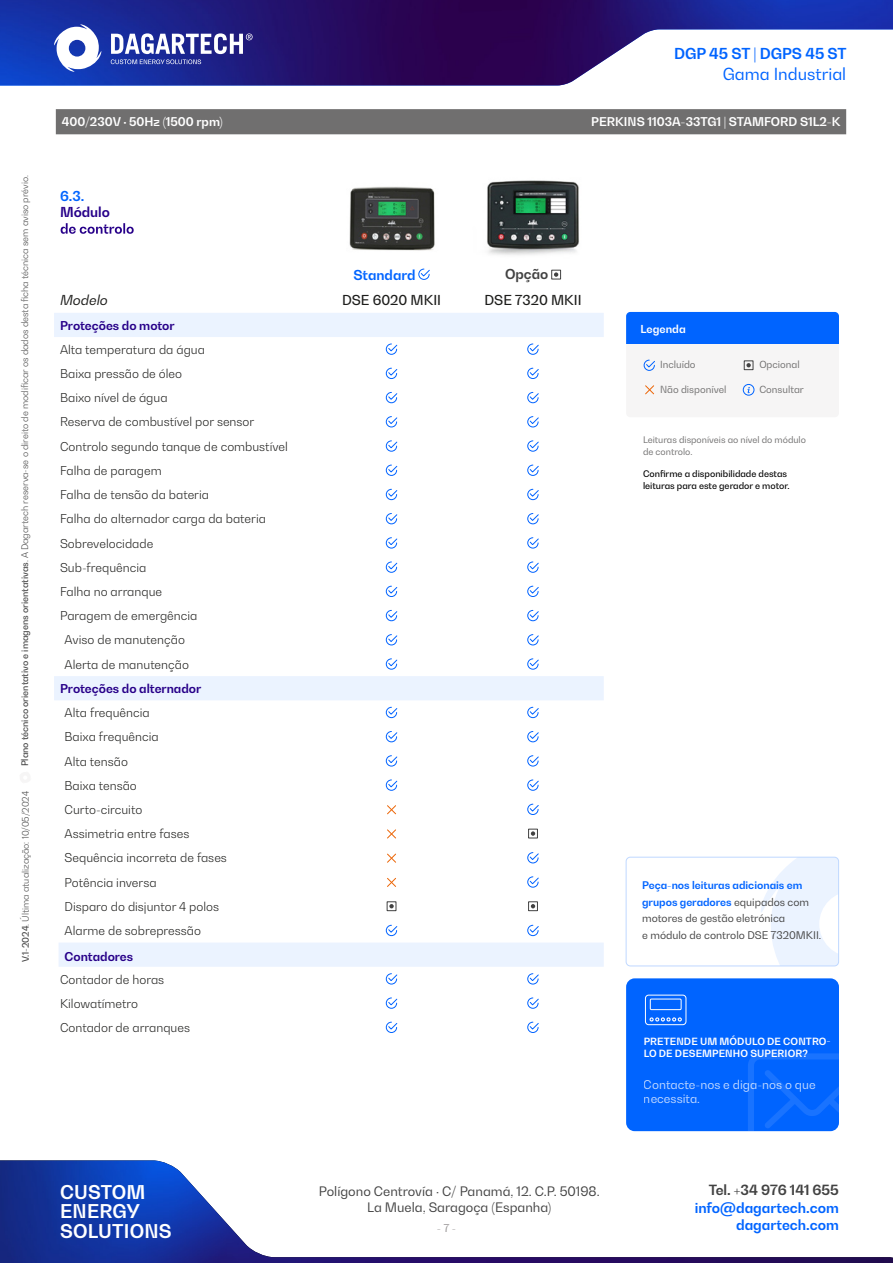
<style>
.page{position:relative;width:893px;height:1263px;background:#fff}
.page>*{position:absolute;margin:0;border:0;box-sizing:border-box;transform-origin:0 0}
.t1{font:700 18.75px/19.4px "Bw Gradual";letter-spacing:.01em;color:#fff}
.t2{font:16.5px "Bw Gradual";color:#0064ff}
.t3{font:700 15px "Bw Gradual";color:#0064ff}
.t4{font:700 13.95px "Bw Gradual";color:#0064ff}
.t5{font:700 13.95px "Bw Gradual";color:#424242}
.t6{font:500 13.65px "Bw Gradual";color:#1d1d1b}
.t7{font:700 13.65px "Bw Gradual";color:#0064ff}
.t8{font:italic 13.65px "Bw Gradual";color:#1d1d1b}
.t9{font:700 13.65px "Bw Gradual";color:#270089}
.t10{font:700 13.65px "Bw Gradual";color:#424242}
.t11{font:12.9px/16.2px "Bw Gradual";color:#424242;text-align:center}
.t12{font:300 12.15px/24.2px "Bw Gradual";color:#1d1d1b}
.t13{font:700 12.15px "Bw Gradual";color:#270089}
.t14{font:700 12px "Bw Gradual";color:#fff}
.t15{font:12px/14.4px "Bw Gradual";color:#fff}
.t16{font:700 10.95px "Bw Gradual";color:#fff}
.t17{font:10.5px/16.5px "Bw Gradual";color:#424242}
.t18{font:10.5px "Bw Gradual";color:#949091}
.t19{font:700 9.9px/11.9px "Bw Gradual";letter-spacing:.01em;color:#fff}
.t20{font:9.75px "Bw Gradual";color:#706f6f}
.t21{font:300 9px "Bw Gradual";color:#424242}
.t22{font:500 9px/12.8px "Bw Gradual";color:#000}
.t23{font:9px/12.8px "Bw Gradual";color:#706f6f}
.s1{font-weight:500}
.s2{font-weight:700;color:#0064ff}
</style>
<div class="page">
<img style="left:0;top:1160px;width:893px;height:103px">
<img style="left:0;top:0;width:893px;height:85px">
<svg style="left:111px;top:33px;width:142px;height:31px"></svg>
<svg style="left:54px;top:24px;width:47px;height:48px"></svg>
<svg style="left:761px;top:857px;width:78px;height:109px"></svg>
<div style="left:626px;top:857px;width:213px;height:109px;border:1px solid #bfd8ff;border-radius:4px"></div>
<div style="left:626px;top:978px;width:213px;height:153px;background:#0064ff;border-radius:9px"></div>
<svg style="left:748px;top:1053px;width:91px;height:78px"></svg>
<div style="left:645px;top:995px;width:41px;height:30px;border:1px solid #fff;border-radius:3px"></div>
<div style="left:650px;top:999px;width:31px;height:11px;border:1px solid #fff"></div>
<svg style="left:650px;top:1017px;width:32px;height:4px"></svg>
<div style="left:626px;top:312px;width:213px;height:105px;background:#f6f5f5;border-radius:4px"></div>
<div style="left:626px;top:312px;width:213px;height:32px;background:#0064ff"></div>
<svg style="left:643px;top:359px;width:12px;height:12px"></svg>
<div style="left:743px;top:384px;width:11px;height:11px;border:1px solid #0064ff;border-radius:50%"></div>
<svg style="left:747px;top:387px;width:3px;height:6px"></svg>
<svg style="left:645px;top:385px;width:10px;height:10px"></svg>
<div style="left:744px;top:360px;width:9px;height:10px;border:1px solid #424242"></div>
<svg style="left:746px;top:363px;width:5px;height:4px"></svg>
<div style="left:56px;top:109px;width:790px;height:25px;background:#706f6f"></div>
<svg style="left:54px;top:313px;width:550px;height:654px"></svg>
<img style="left:349px;top:186px;width:86px;height:65px">
<img style="left:487px;top:180px;width:92px;height:75px">
<svg style="left:418px;top:268px;width:12px;height:12px"></svg>
<div style="left:551px;top:270px;width:10px;height:9px;border:1px solid #424242"></div>
<svg style="left:554px;top:272px;width:4px;height:5px"></svg>
<svg style="left:386px;top:343px;width:12px;height:12px"></svg>
<svg style="left:527px;top:343px;width:12px;height:12px"></svg>
<svg style="left:386px;top:367px;width:12px;height:12px"></svg>
<svg style="left:527px;top:367px;width:12px;height:12px"></svg>
<svg style="left:386px;top:392px;width:12px;height:11px"></svg>
<svg style="left:527px;top:392px;width:12px;height:11px"></svg>
<svg style="left:386px;top:416px;width:12px;height:12px"></svg>
<svg style="left:527px;top:416px;width:12px;height:12px"></svg>
<svg style="left:386px;top:440px;width:12px;height:12px"></svg>
<svg style="left:527px;top:440px;width:12px;height:12px"></svg>
<svg style="left:386px;top:464px;width:12px;height:12px"></svg>
<svg style="left:527px;top:464px;width:12px;height:12px"></svg>
<svg style="left:386px;top:488px;width:12px;height:12px"></svg>
<svg style="left:527px;top:488px;width:12px;height:12px"></svg>
<svg style="left:386px;top:513px;width:12px;height:12px"></svg>
<svg style="left:527px;top:513px;width:12px;height:12px"></svg>
<svg style="left:386px;top:537px;width:12px;height:12px"></svg>
<svg style="left:527px;top:537px;width:12px;height:12px"></svg>
<svg style="left:386px;top:561px;width:12px;height:12px"></svg>
<svg style="left:527px;top:561px;width:12px;height:12px"></svg>
<svg style="left:386px;top:585px;width:12px;height:12px"></svg>
<svg style="left:527px;top:585px;width:12px;height:12px"></svg>
<svg style="left:386px;top:610px;width:12px;height:11px"></svg>
<svg style="left:527px;top:610px;width:12px;height:11px"></svg>
<svg style="left:386px;top:634px;width:12px;height:12px"></svg>
<svg style="left:527px;top:634px;width:12px;height:12px"></svg>
<svg style="left:386px;top:658px;width:12px;height:12px"></svg>
<svg style="left:527px;top:658px;width:12px;height:12px"></svg>
<svg style="left:386px;top:706px;width:12px;height:12px"></svg>
<svg style="left:527px;top:706px;width:12px;height:12px"></svg>
<svg style="left:386px;top:731px;width:12px;height:12px"></svg>
<svg style="left:527px;top:731px;width:12px;height:12px"></svg>
<svg style="left:386px;top:755px;width:12px;height:12px"></svg>
<svg style="left:527px;top:755px;width:12px;height:12px"></svg>
<svg style="left:386px;top:779px;width:12px;height:12px"></svg>
<svg style="left:527px;top:779px;width:12px;height:12px"></svg>
<svg style="left:386px;top:804px;width:11px;height:11px"></svg>
<svg style="left:527px;top:803px;width:12px;height:12px"></svg>
<svg style="left:386px;top:829px;width:11px;height:10px"></svg>
<div style="left:528px;top:829px;width:10px;height:9px;border:1px solid #424242"></div>
<svg style="left:531px;top:831px;width:4px;height:5px"></svg>
<svg style="left:386px;top:853px;width:11px;height:10px"></svg>
<svg style="left:527px;top:852px;width:12px;height:12px"></svg>
<svg style="left:386px;top:877px;width:11px;height:10px"></svg>
<svg style="left:527px;top:876px;width:12px;height:12px"></svg>
<div style="left:387px;top:901px;width:9px;height:10px;border:1px solid #424242"></div>
<svg style="left:389px;top:904px;width:5px;height:4px"></svg>
<div style="left:528px;top:901px;width:10px;height:10px;border:1px solid #424242"></div>
<svg style="left:531px;top:904px;width:4px;height:4px"></svg>
<svg style="left:386px;top:924px;width:12px;height:12px"></svg>
<svg style="left:527px;top:924px;width:12px;height:12px"></svg>
<svg style="left:386px;top:973px;width:12px;height:12px"></svg>
<svg style="left:527px;top:973px;width:12px;height:12px"></svg>
<svg style="left:386px;top:997px;width:12px;height:12px"></svg>
<svg style="left:527px;top:997px;width:12px;height:12px"></svg>
<svg style="left:386px;top:1021px;width:12px;height:12px"></svg>
<svg style="left:527px;top:1021px;width:12px;height:12px"></svg>
<svg style="left:61px;top:223px;width:73px;height:11px"></svg>
<p class="t21" style="left:19px;top:766px;width:593px;rotate:-90deg"><span class="s1">Plano técnico orientativo e imagens orientativas</span>. A Dagartech reserva-se o direito de modificar os dados desta ficha técnica sem aviso prévio.</p>
<p class="t21" style="left:20px;top:962px;width:173px;rotate:-90deg"><span class="s1">V.1-2024</span>. Última atualização: 10/05/2024</p>
<p class="t3" style="left:674px;top:44px;width:174px">DGP 45 ST | DGPS 45 ST</p>
<h2 class="t2" style="left:723px;top:63px;width:125px">Gama Industrial</h2>
<p class="t14" style="left:62px;top:114px;width:162px">400/230V · 50Hz (1500 rpm)</p>
<p class="t14" style="left:591px;top:114px;width:251px">PERKINS 1103A-33TG1 | STAMFORD S1L2-K</p>
<p class="t7" style="left:60px;top:187px;width:26px">6.3.</p>
<p class="t9" style="left:60px;top:203px;width:51px">Módulo</p>
<p class="t7" style="left:353px;top:266px;width:64px">Standard</p>
<p class="t10" style="left:505px;top:265px;width:45px">Opção</p>
<p class="t8" style="left:60px;top:291px;width:49px">Modelo</p>
<p class="t6" style="left:342px;top:291px;width:101px">DSE 6020 MKII</p>
<p class="t6" style="left:484px;top:291px;width:99px">DSE 7320 MKII</p>
<p class="t13" style="left:60px;top:317px;width:116px">Proteções do motor</p>
<p class="t12" style="left:60px;top:337px;width:146px">Alta temperatura da água</p>
<p class="t12" style="left:60px;top:361px;width:124px">Baixa pressão de óleo</p>
<p class="t12" style="left:60px;top:385px;width:109px">Baixo nível de água</p>
<p class="t12" style="left:60px;top:410px;width:196px">Reserva de combustível por sensor</p>
<p class="t12" style="left:60px;top:434px;width:229px">Controlo segundo tanque de combustível</p>
<p class="t12" style="left:60px;top:458px;width:103px">Falha de paragem</p>
<p class="t12" style="left:60px;top:482px;width:151px">Falha de tensão da bateria</p>
<p class="t12" style="left:60px;top:507px;width:207px">Falha do alternador carga da bateria</p>
<p class="t12" style="left:60px;top:531px;width:95px">Sobrevelocidade</p>
<p class="t12" style="left:60px;top:555px;width:88px">Sub-frequência</p>
<p class="t12" style="left:60px;top:579px;width:104px">Falha no arranque</p>
<p class="t12" style="left:60px;top:603px;width:139px">Paragem de emergência</p>
<p class="t12" style="left:65px;top:628px;width:122px">Aviso de manutenção</p>
<p class="t12" style="left:65px;top:652px;width:126px">Alerta de manutenção</p>
<p class="t13" style="left:60px;top:680px;width:143px">Proteções do alternador</p>
<p class="t12" style="left:65px;top:700px;width:164px">Alta frequência<br>Baixa frequência<br>Alta tensão<br>Baixa tensão<br>Curto-circuito<br>Assimetria entre fases<br>Sequência incorreta de fases<br>Potência inversa<br>Disparo do disjuntor 4 polos<br>Alarme de sobrepressão</p>
<p class="t13" style="left:65px;top:948px;width:70px">Contadores</p>
<p class="t12" style="left:60px;top:967px;width:131px">Contador de horas<br>Kilowatímetro<br>Contador de arranques</p>
<p class="t16" style="left:640px;top:321px;width:47px">Legenda</p>
<p class="t20" style="left:660px;top:358px;width:37px">Incluído</p>
<p class="t20" style="left:759px;top:358px;width:42px">Opcional</p>
<p class="t20" style="left:660px;top:383px;width:68px">Não disponível</p>
<p class="t20" style="left:759px;top:383px;width:46px">Consultar</p>
<p class="t23" style="left:643px;top:433px;width:164px">Leituras disponíveis ao nível do módulo de controlo.</p>
<p class="t22" style="left:643px;top:467px;width:148px">Confirme a disponibilidade destas leituras para este gerador e motor.</p>
<p class="t17" style="left:642px;top:877px;width:181px"><span class="s2">Peça-nos leituras adicionais em grupos geradores</span> equipados com motores de gestão eletrónica<br>e módulo de controlo DSE 7320MKII.</p>
<p class="t19" style="left:644px;top:1035px;width:189px">PRETENDE UM MÓDULO DE CONTRO-<br>LO DE DESEMPENHO SUPERIOR?</p>
<p class="t15" style="left:644px;top:1077px;width:173px">Contacte-nos e diga-nos o que necessita.</p>
<h1 class="t1" style="left:60px;top:1182px;width:113px">CUSTOM<br>ENERGY<br>SOLUTIONS</h1>
<p class="t11" style="left:319px;top:1182px;width:282px">Polígono Centrovía · C/ Panamá, 12. C.P. 50198.<br>La Muela, Saragoça (Espanha)</p>
<p class="t18" style="left:437px;top:1221px;width:21px">- 7 -</p>
<p class="t5" style="left:709px;top:1180px;width:132px">Tel. +34 976 141 655</p>
<p class="t4" style="left:695px;top:1199px;width:146px">info@dagartech.com</p>
<p class="t4" style="left:736px;top:1215px;width:104px">dagartech.com</p>
</div>
